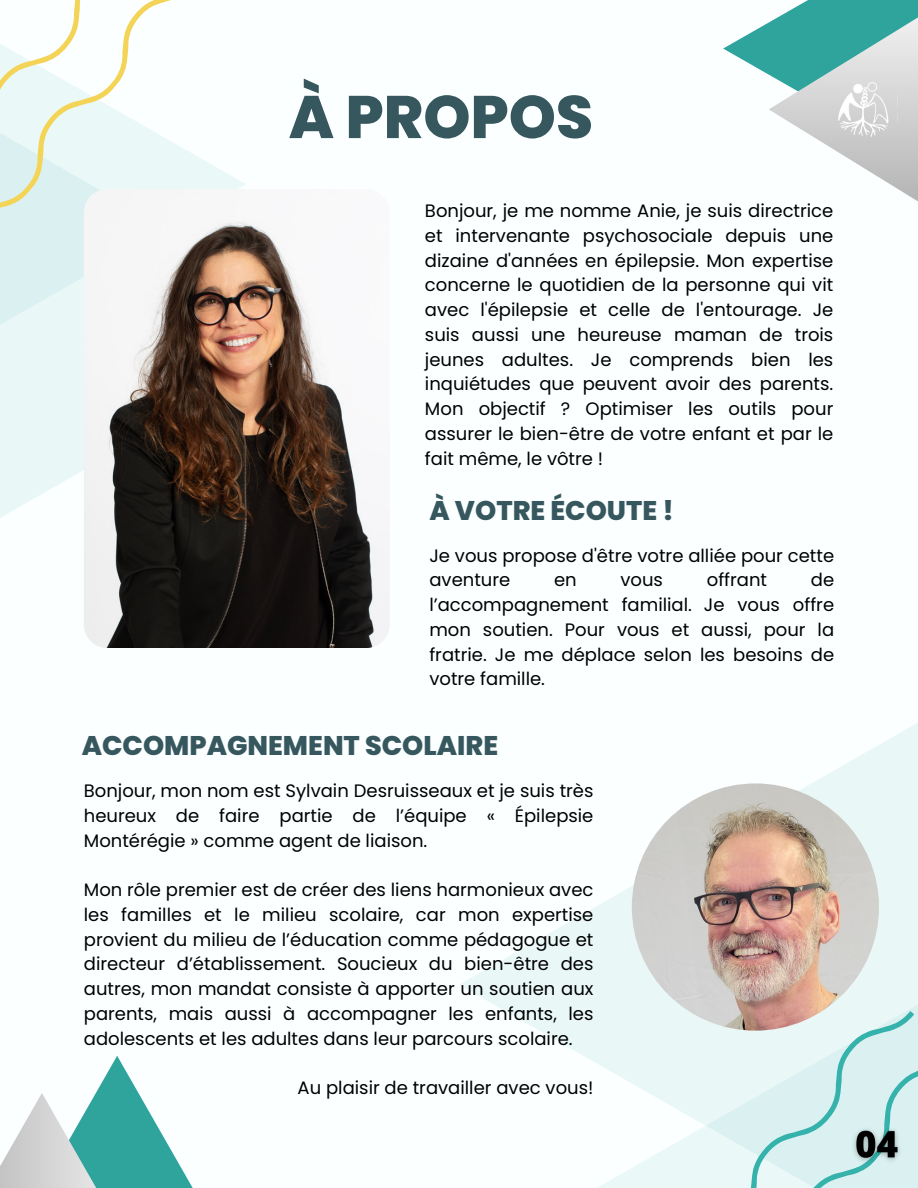
<style>
.page{position:relative;width:918px;height:1188px;background:#fbffff}
.page>*{position:absolute;margin:0;border:0;box-sizing:border-box;transform-origin:0 0}
.t1{font:800 60px "Poppins";color:#37575f}
.t2{font:800 27px "Poppins";color:#37575f}
.t3{font:18px/24.8px "Poppins";color:#000;text-align:justify}
</style>
<div class="page">
<svg style="left:0;top:436px;width:84px;height:82px;fill:#eaf7f7"></svg>
<svg style="left:0;top:159px;width:245px;height:277px;background:#e6f5f5"></svg>
<img style="left:84px;top:189px;width:306px;height:459px;border-radius:23px">
<svg style="left:460px;top:723px;width:458px;height:337px"></svg>
<svg style="left:592px;top:824px;width:326px;height:364px;fill:#eaf7f7"></svg>
<svg style="left:723px;top:22px;width:46px;height:53px"></svg>
<svg style="left:769px;top:0;width:149px;height:201px"></svg>
<svg style="left:96px;top:1056px;width:97px;height:132px"></svg>
<svg style="left:0;top:1093px;width:168px;height:95px"></svg>
<svg style="left:0;top:0;width:201px;height:241px"></svg>
<svg style="left:678px;top:995px;width:236px;height:193px;fill:#eaf7f7"></svg>
<svg style="left:727px;top:1035px;width:191px;height:153px;background:#d5eeee"></svg>
<img style="left:839px;top:82px;width:58px;height:54px">
<img style="left:848px;top:1120px;width:60px;height:50px">
<img style="left:632px;top:783px;width:247px;height:248px;border-radius:50%">
<h1 class="t1" style="left:289px;top:75px;width:306px">À PROPOS</h1>
<p class="t3" style="left:425px;top:198px;width:410px">Bonjour, je me nomme Anie, je suis directrice et intervenante psychosociale depuis une dizaine d'années en épilepsie. Mon expertise concerne le quotidien de la personne qui vit avec l'épilepsie et celle de l'entourage. Je suis aussi une heureuse maman de trois jeunes adultes. Je comprends bien les inquiétudes que peuvent avoir des parents.<br>Mon objectif ? Optimiser les outils pour assurer le bien-être de votre enfant et par le fait même, le vôtre !</p>
<h2 class="t2" style="left:429px;top:492px;width:246px">À VOTRE ÉCOUTE !</h2>
<p class="t3" style="left:429px;top:543px;width:406px">Je vous propose d'être votre alliée pour cette aventure</p>
<p class="t3" style="left:554px;top:568px;width:24px">en</p>
<p class="t3" style="left:621px;top:568px;width:44px">vous</p>
<p class="t3" style="left:707px;top:568px;width:62px">offrant</p>
<p class="t3" style="left:429px;top:568px;width:406px;text-indent:381px">de l’accompagnement familial. Je vous offre mon soutien. Pour vous et aussi, pour la fratrie. Je me déplace selon les besoins de votre famille.</p>
<p class="t2" style="left:82px;top:727px;width:418px">ACCOMPAGNEMENT SCOLAIRE</p>
<p class="t3" style="left:84px;top:779px;width:511px">Bonjour, mon nom est Sylvain Desruisseaux et je suis très heureux de faire partie de l’équipe « Épilepsie Montérégie » comme agent de liaison.</p>
<p class="t3" style="left:84px;top:878px;width:511px">Mon rôle premier est de créer des liens harmonieux avec les familles et le milieu scolaire, car mon expertise provient du milieu de l’éducation comme pédagogue et directeur d’établissement. Soucieux du bien-être des autres, mon mandat consiste à apporter un soutien aux parents, mais aussi à accompagner les enfants, les adolescents et les adultes dans leur parcours scolaire.</p>
<h2 class="t3" style="left:298px;top:1076px;width:297px">Au plaisir de travailler avec vous!</h2>
</div>
